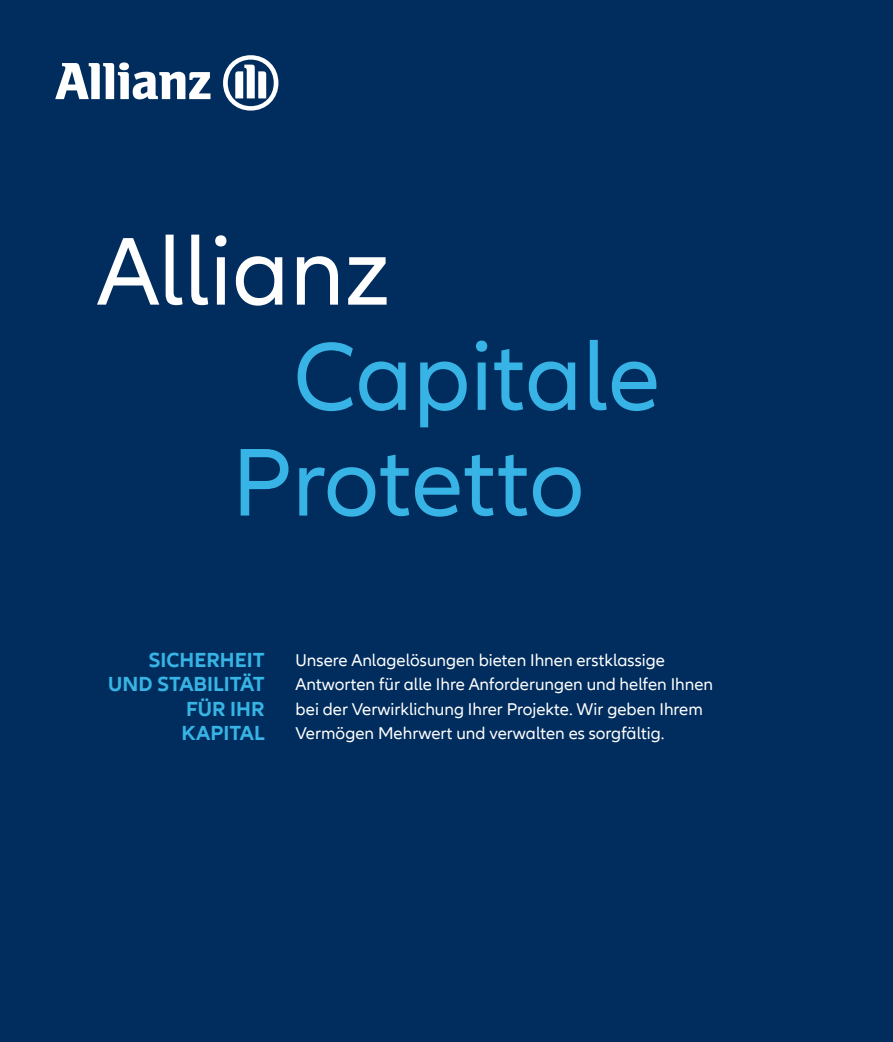
<style>
.page{position:relative;width:893px;height:1042px;background:#002d5d}
.page>*{position:absolute;margin:0;border:0;box-sizing:border-box;transform-origin:0 0}
.t1{font:99.75px/105.7px "Allianz Neo";color:#37b4e5}
.t2{font:99.75px "Allianz Neo";color:#fff}
.t3{font:700 21px/24.5px "Allianz Neo";color:#37b4e5;text-align:right}
.t4{font:17.5px/24.5px "Allianz Neo";color:#fff}
</style>
<div class="page">
<svg style="left:55px;top:62px;width:155px;height:37px"></svg>
<svg style="left:223px;top:55px;width:55px;height:56px"></svg>
<h1 class="t2" style="left:97px;top:215px;width:295px">Allianz</h1>
<h1 class="t1" style="left:232px;top:326px;width:430px;text-indent:61px">Capitale<br>Protetto</h1>
<p class="t3" style="left:108px;top:648px;width:158px">SICHERHEIT<br>UND STABILITÄT<br>FÜR IHR<br>KAPITAL</p>
<p class="t4" style="left:296px;top:648px;width:419px">Unsere Anlagelösungen bieten Ihnen erstklassige Antworten für alle Ihre Anforderungen und helfen Ihnen bei der Verwirklichung Ihrer Projekte. Wir geben Ihrem Vermögen Mehrwert und verwalten es sorgfältig.</p>
</div>
